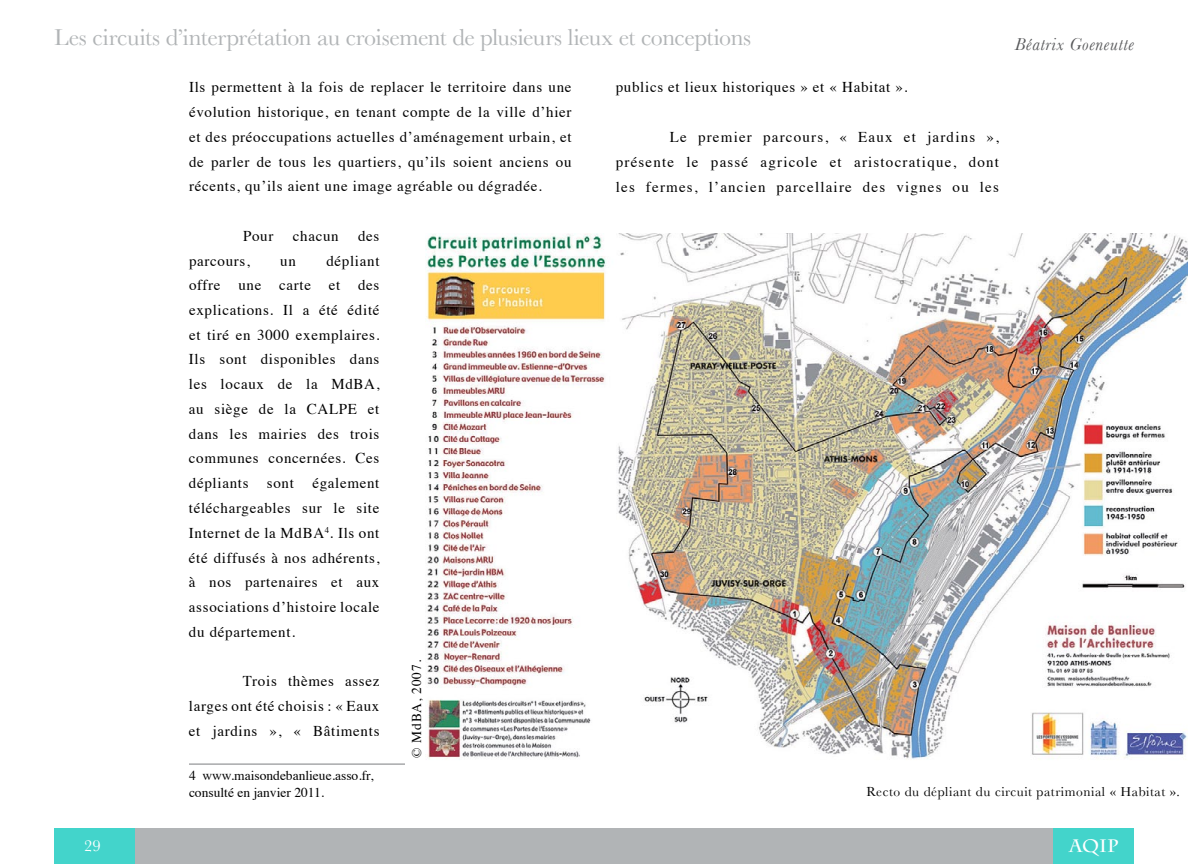
<style>
.page{position:relative;width:1188px;height:864px;background:#fff}
.page>*{position:absolute;margin:0;border:0;box-sizing:border-box;transform-origin:0 0}
.t1{font:24px "Baskerville";letter-spacing:-.015em;color:#b1b4b6}
.t2{font:italic 18px "Baskerville";letter-spacing:.04em;color:#58595b}
.t3{font:700 18px "Charlemagne Std";color:#fff}
.t4{font:16.5px "Baskerville";color:#fff}
.t5{font:15px/24.8px "Times";letter-spacing:.045em;color:#000;text-align:justify}
.t6{font:13.5px/16.2px "Times";color:#000}
.t7{font:13.5px "Baskerville";letter-spacing:.04em;color:#000}
.t8{font:13.5px "Times";letter-spacing:.06em;color:#000}
.s1{font-family:"Baskerville"}
</style>
<div class="page">
<div style="left:135px;top:828px;width:918px;height:36px;background:#b1b4b6"></div>
<div style="left:54px;top:828px;width:81px;height:36px;background:#43d4cb"></div>
<div style="left:1053px;top:828px;width:81px;height:36px;background:#43d4cb"></div>
<hr style="left:189px;top:764px;width:216px;height:1px;background:#8a8c8e">
<img style="left:426px;top:234px;width:762px;height:526px">
<h1 class="t1" style="left:54px;top:23px;width:699px">Les circuits d’interprétation au croisement de plusieurs lieux et conceptions</h1>
<p class="t2" style="left:1015px;top:34px;width:121px">Béatrix Goeneutte</p>
<p class="t5" style="left:189px;top:74px;width:384px">Ils permettent à la fois de replacer le territoire dans une évolution historique, en tenant compte de la ville d’hier et des préoccupations actuelles d’aménagement urbain, et de parler de tous les quartiers, qu’ils soient anciens ou récents, qu’ils aient une image agréable ou dégradée.</p>
<p class="t5" style="left:243px;top:222px;width:32px">Pour</p>
<p class="t5" style="left:293px;top:222px;width:47px">chacun</p>
<p class="t5" style="left:358px;top:222px;width:23px">des</p>
<p class="t5" style="left:189px;top:247px;width:62px">parcours,</p>
<p class="t5" style="left:280px;top:247px;width:17px">un</p>
<p class="t5" style="left:189px;top:247px;width:192px;text-indent:137px">dépliant offre une carte et des explications. Il a été édité et tiré en 3000 exemplaires.<br>Ils sont disponibles dans les locaux de la MdBA, au siège de la CALPE et dans les mairies des trois communes concernées. Ces dépliants sont également téléchargeables sur le site Internet de la MdBA<sup>4</sup>. Ils ont été diffusés à nos adhérents, à nos partenaires et aux associations d’histoire locale du département.</p>
<p class="t5" style="left:189px;top:668px;width:192px;text-indent:54px">Trois thèmes assez larges ont été choisis : « Eaux et jardins », « Bâtiments</p>
<p class="t6" style="left:189px;top:767px;width:186px">4 www.maisondebanlieue.asso.fr, consulté en janvier 2011.</p>
<p class="t8" style="left:404px;top:758px;width:99px;rotate:-90deg"><span class="s1">©</span> MdBA, 2007.</p>
<p class="t5" style="left:616px;top:74px;width:293px">publics et lieux historiques » et « Habitat ».</p>
<p class="t5" style="left:616px;top:123px;width:385px;text-indent:54px">Le premier parcours, « Eaux et jardins », présente le passé agricole et aristocratique, dont les fermes, l’ancien parcellaire des vignes ou les</p>
<p class="t7" style="left:866px;top:783px;width:315px">Recto du dépliant du circuit patrimonial « Habitat ».</p>
<p class="t4" style="left:84px;top:836px;width:18px">29</p>
<p class="t3" style="left:1069px;top:836px;width:51px">AQIP</p>
</div>
